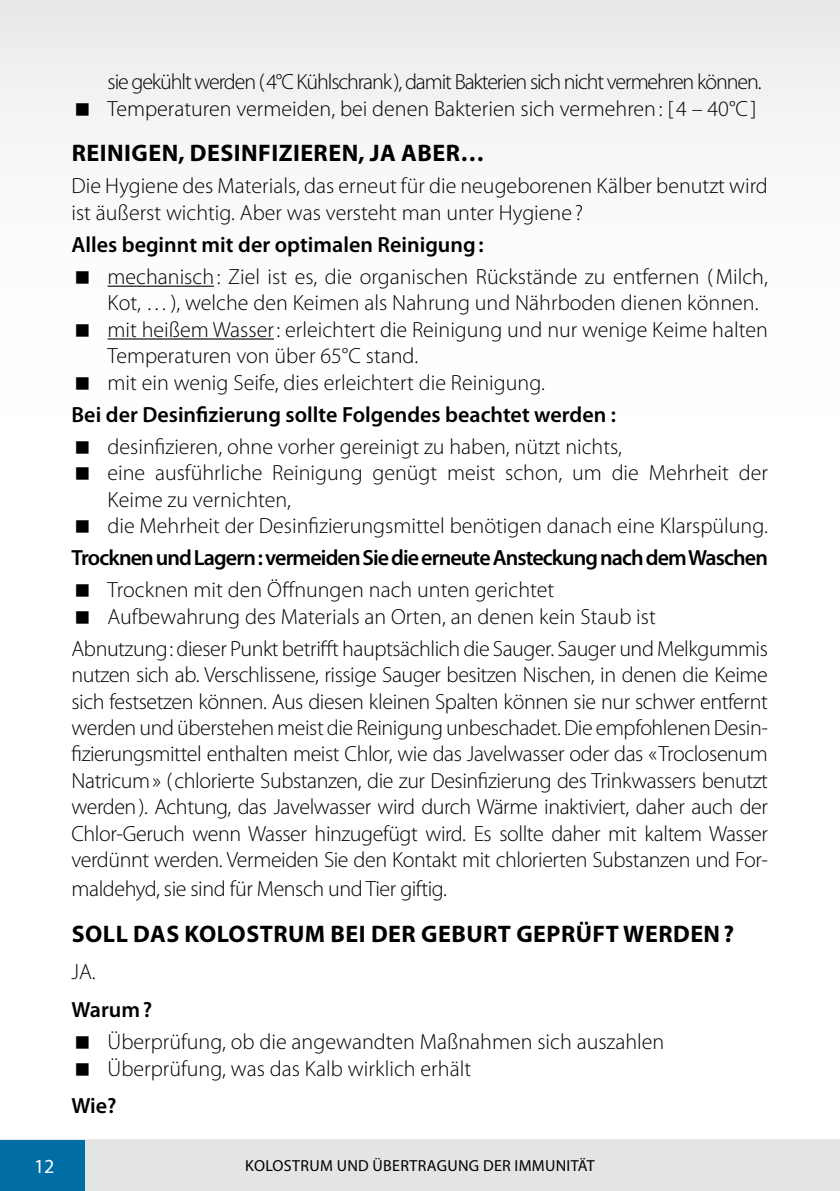
<style>
.page{position:relative;width:840px;height:1191px;background:#fff}
.page>*{position:absolute;margin:0;border:0;box-sizing:border-box;transform-origin:0 0}
.t1{font:700 24px "Myriad Pro";letter-spacing:.02em;color:#000}
.t2{font:300 22px/26.4px "Myriad Pro";color:#000}
.t3{font:300 22px/26.4px "Myriad Pro";letter-spacing:-.05em;color:#000}
.t4{font:600 22px "Myriad Pro";color:#000}
.t5{font:600 22px "Myriad Pro";letter-spacing:-.04em;color:#000}
.t6{font:300 22px "Myriad Pro";letter-spacing:-.02em;color:#000}
.t7{font:20px "Myriad Pro";color:#fff}
.t8{font:16px "Myriad Pro";letter-spacing:.02em;color:#000}
</style>
<div class="page">
<div style="left:0;top:0;width:839px;height:1119px;background:linear-gradient(to bottom,#f5f5f6,#fff)"></div>
<div style="left:0;top:1140px;width:839px;height:51px;background:#e3e4e4"></div>
<div style="left:0;top:1140px;width:85px;height:51px;background:#006da4"></div>
<hr style="left:107px;top:286px;width:107px;height:1px;background:#000">
<hr style="left:107px;top:338px;width:167px;height:1px;background:#000">
<svg style="left:76px;top:102px;width:13px;height:13px"></svg>
<svg style="left:76px;top:271px;width:13px;height:12px"></svg>
<svg style="left:76px;top:324px;width:13px;height:12px"></svg>
<svg style="left:76px;top:377px;width:13px;height:12px"></svg>
<svg style="left:76px;top:441px;width:13px;height:12px"></svg>
<svg style="left:76px;top:467px;width:13px;height:13px"></svg>
<svg style="left:76px;top:520px;width:13px;height:12px"></svg>
<svg style="left:76px;top:584px;width:13px;height:13px"></svg>
<svg style="left:76px;top:610px;width:13px;height:13px"></svg>
<svg style="left:76px;top:1036px;width:13px;height:12px"></svg>
<svg style="left:76px;top:1062px;width:13px;height:13px"></svg>
<p class="t3" style="left:107px;top:68px;width:655px">sie gekühlt werden (4°C Kühlschrank), damit Bakterien sich nicht vermehren können.<br>Temperaturen vermeiden, bei denen Bakterien sich vermehren: [ 4 – 40°C]</p>
<p class="t1" style="left:72px;top:138px;width:414px">REINIGEN, DESINFIZIEREN, JA ABER…</p>
<p class="t2" style="left:71px;top:173px;width:697px">Die Hygiene des Materials, das erneut für die neugeborenen Kälber benutzt wird ist äußerst wichtig. Aber was versteht man unter Hygiene ?</p>
<p class="t4" style="left:71px;top:230px;width:413px">Alles beginnt mit der optimalen Reinigung:</p>
<p class="t2" style="left:107px;top:263px;width:661px">mechanisch: Ziel ist es, die organischen Rückstände zu entfernen (Milch, Kot, …), welche den Keimen als Nahrung und Nährboden dienen können. mit heißem Wasser: erleichtert die Reinigung und nur wenige Keime halten Temperaturen von über 65°C stand.<br>mit ein wenig Seife, dies erleichtert die Reinigung.</p>
<p class="t4" style="left:71px;top:400px;width:545px">Bei der Desinfizierung sollte Folgendes beachtet werden :</p>
<p class="t2" style="left:107px;top:433px;width:661px">desinfizieren, ohne vorher gereinigt zu haben, nützt nichts,<br>eine ausführliche Reinigung genügt meist schon, um die Mehrheit der Keime zu vernichten,<br>die Mehrheit der Desinfizierungsmittel benötigen danach eine Klarspülung.</p>
<p class="t5" style="left:71px;top:544px;width:697px">Trocknen und Lagern : vermeiden Sie die erneute Ansteckung nach dem Waschen</p>
<p class="t2" style="left:107px;top:576px;width:549px">Trocknen mit den Öffnungen nach unten gerichtet<br>Aufbewahrung des Materials an Orten, an denen kein Staub ist</p>
<p class="t2" style="left:71px;top:635px;width:697px;text-align:justify">Abnutzung: dieser Punkt betrifft hauptsächlich die Sauger. Sauger und Melkgummis nutzen sich ab. Verschlissene, rissige Sauger besitzen Nischen, in denen die Keime sich festsetzen können. Aus diesen kleinen Spalten können sie nur schwer entfernt werden und überstehen meist die Reinigung unbeschadet. Die empfohlenen Desin&shy;fizierungsmittel enthalten meist Chlor, wie das Javelwasser oder das «Troclosenum Natricum» (chlorierte Substanzen, die zur Desinfizierung des Trinkwassers benutzt werden). Achtung, das Javelwasser wird durch Wärme inaktiviert, daher auch der Chlor-Geruch wenn Wasser hinzugefügt wird. Es sollte daher mit kaltem Wasser verdünnt werden. Vermeiden Sie den Kontakt mit chlorierten Substanzen und For-</p>
<p class="t6" style="left:71px;top:875px;width:377px">maldehyd, sie sind für Mensch und Tier giftig.</p>
<p class="t1" style="left:72px;top:918px;width:663px">SOLL DAS KOLOSTRUM BEI DER GEBURT GEPRÜFT WERDEN?</p>
<p class="t2" style="left:71px;top:958px;width:26px">JA.</p>
<p class="t4" style="left:71px;top:995px;width:82px">Warum?</p>
<p class="t2" style="left:107px;top:1028px;width:558px">Überprüfung, ob die angewandten Maßnahmen sich auszahlen<br>Überprüfung, was das Kalb wirklich erhält</p>
<p class="t4" style="left:71px;top:1092px;width:47px">Wie?</p>
<p class="t7" style="left:34px;top:1153px;width:22px">12</p>
<p class="t8" style="left:245px;top:1156px;width:348px">KOLOSTRUM UND ÜBERTRAGUNG DER IMMUNITÄT</p>
</div>
